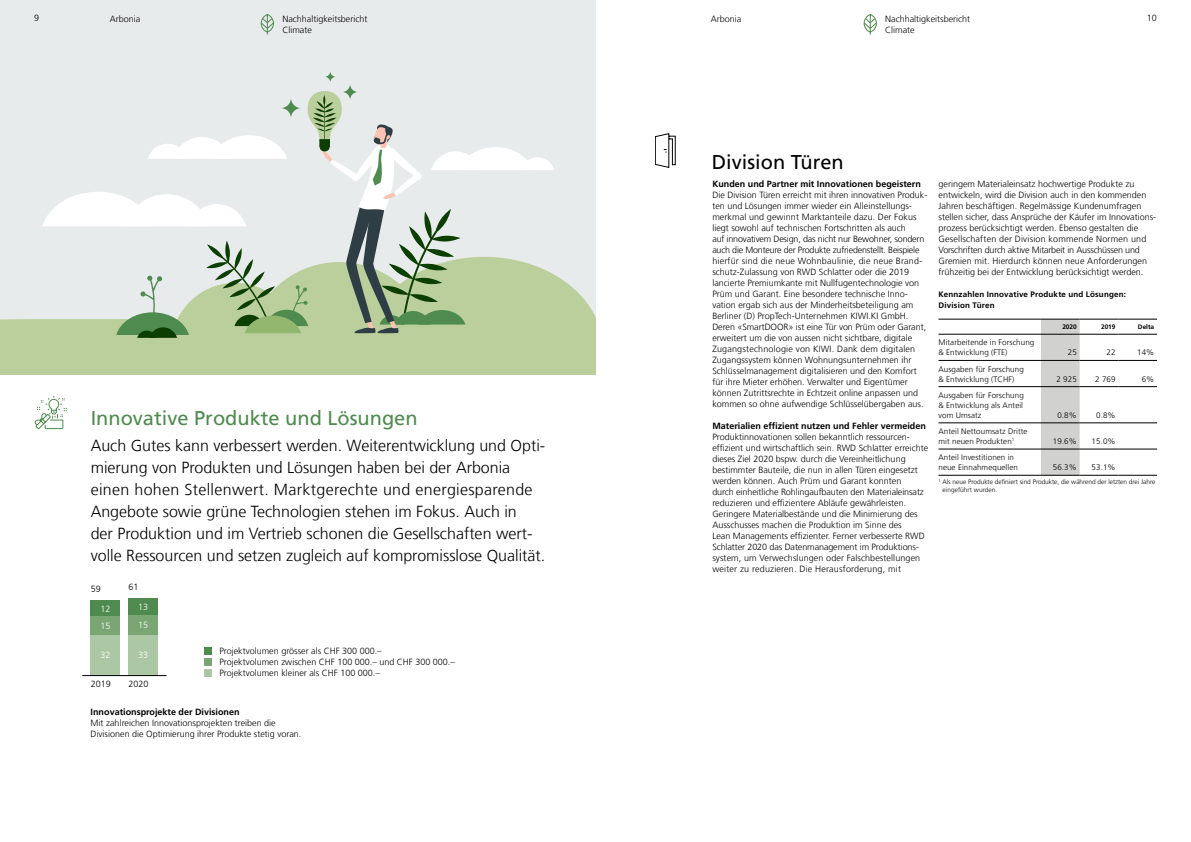
<style>
.page{position:relative;width:1191px;height:842px;background:#fff}
.page>*{position:absolute;margin:0;border:0;box-sizing:border-box;transform-origin:0 0}
.t1{font:20px "Frutiger LT Com";color:#4f8a4f}
.t2{font:20px "Frutiger LT Com";color:#000}
.t3{font:300 16px/22px "Frutiger LT Com";color:#000}
.t4{font:300 9px/11px "Frutiger LT Com";color:#000}
.t5{font:700 9px "Frutiger LT Com";color:#000}
.t6{font:300 9px/17.6px "Frutiger LT Com";color:#fff}
.t7{font:300 8px/10px "Frutiger LT Com";letter-spacing:.01em;color:#000}
.t8{font:700 8px/11px "Frutiger LT Com";letter-spacing:.02em;color:#000}
.t9{font:300 6.5px/8.5px "Frutiger LT Com";color:#000}
.t10{font:700 6.5px "Frutiger LT Com";color:#000}
</style>
<div class="page">
<div style="left:0;top:0;width:595px;height:374px;background:#e8ebec"></div>
<svg style="left:260px;top:14px;width:14px;height:20px"></svg>
<svg style="left:863px;top:14px;width:14px;height:20px"></svg>
<svg style="left:324px;top:71px;width:12px;height:12px"></svg>
<svg style="left:342px;top:84px;width:16px;height:16px"></svg>
<svg style="left:0;top:91px;width:595px;height:283px"></svg>
<div style="left:91px;top:635px;width:29px;height:40px;background:#acc7a3"></div>
<div style="left:91px;top:616px;width:29px;height:19px;background:#79a673"></div>
<div style="left:91px;top:600px;width:29px;height:16px;background:#4f8a4f"></div>
<div style="left:128px;top:634px;width:30px;height:41px;background:#acc7a3"></div>
<div style="left:128px;top:615px;width:30px;height:19px;background:#79a673"></div>
<div style="left:128px;top:599px;width:30px;height:16px;background:#4f8a4f"></div>
<hr style="left:82px;top:675px;width:84px;height:1px;background:#000">
<svg style="left:35px;top:395px;width:32px;height:35px"></svg>
<div style="left:204px;top:647px;width:8px;height:7px;background:#4f8a4f"></div>
<div style="left:204px;top:669px;width:8px;height:7px;background:#acc7a3"></div>
<div style="left:204px;top:658px;width:8px;height:7px;background:#79a673"></div>
<div style="left:1041px;top:320px;width:38px;height:155px;background:#d1d1cf"></div>
<hr style="left:938px;top:319px;width:103px;height:1px;background:#000">
<hr style="left:1041px;top:319px;width:38px;height:1px;background:#000">
<hr style="left:1079px;top:319px;width:39px;height:1px;background:#000">
<hr style="left:1118px;top:319px;width:39px;height:1px;background:#000">
<hr style="left:938px;top:334px;width:103px;height:1px;background:#000">
<hr style="left:1041px;top:334px;width:38px;height:1px;background:#000">
<hr style="left:1079px;top:334px;width:39px;height:1px;background:#000">
<hr style="left:1118px;top:334px;width:39px;height:1px;background:#000">
<hr style="left:938px;top:360px;width:103px;height:1px;background:#000">
<hr style="left:1041px;top:360px;width:38px;height:1px;background:#000">
<hr style="left:1079px;top:360px;width:39px;height:1px;background:#000">
<hr style="left:1118px;top:360px;width:39px;height:1px;background:#000">
<hr style="left:938px;top:386px;width:103px;height:1px;background:#000">
<hr style="left:1041px;top:386px;width:38px;height:1px;background:#000">
<hr style="left:1079px;top:386px;width:39px;height:1px;background:#000">
<hr style="left:1118px;top:386px;width:39px;height:1px;background:#000">
<hr style="left:938px;top:423px;width:103px;height:1px;background:#000">
<hr style="left:1041px;top:423px;width:38px;height:1px;background:#000">
<hr style="left:1079px;top:423px;width:39px;height:1px;background:#000">
<hr style="left:1118px;top:423px;width:39px;height:1px;background:#000">
<hr style="left:938px;top:449px;width:103px;height:1px;background:#000">
<hr style="left:1041px;top:449px;width:38px;height:1px;background:#000">
<hr style="left:1079px;top:449px;width:39px;height:1px;background:#000">
<hr style="left:1118px;top:449px;width:39px;height:1px;background:#000">
<hr style="left:938px;top:475px;width:103px;height:1px;background:#000">
<hr style="left:1041px;top:475px;width:38px;height:1px;background:#000">
<hr style="left:1079px;top:475px;width:39px;height:1px;background:#000">
<hr style="left:1118px;top:475px;width:39px;height:1px;background:#000">
<svg style="left:655px;top:133px;width:20px;height:35px"></svg>
<p class="t4" style="left:34px;top:12px;width:7px">9</p>
<p class="t4" style="left:110px;top:13px;width:32px">Arbonia</p>
<p class="t4" style="left:282px;top:13px;width:86px">Nachhaltigkeitsbericht</p>
<p class="t4" style="left:711px;top:13px;width:32px">Arbonia</p>
<p class="t4" style="left:1147px;top:12px;width:12px">10</p>
<p class="t4" style="left:282px;top:24px;width:31px">Climate</p>
<p class="t4" style="left:885px;top:13px;width:86px">Nachhaltigkeitsbericht<br>Climate</p>
<h1 class="t1" style="left:91px;top:406px;width:328px">Innovative Produkte und Lösungen</h1>
<p class="t3" style="left:91px;top:435px;width:456px">Auch Gutes kann verbessert werden. Weiterentwicklung und Opti&shy;mierung von Produkten und Lösungen haben bei der Arbonia einen hohen Stellenwert. Marktgerechte und energiesparende Angebote sowie grüne Technologien stehen im Fokus. Auch in<br>der Produktion und im Vertrieb schonen die Gesellschaften wert&shy;volle Ressourcen und setzen zugleich auf kompromisslose Qualität.</p>
<p class="t4" style="left:91px;top:583px;width:12px">59</p>
<p class="t4" style="left:129px;top:582px;width:12px">61</p>
<p class="t6" style="left:100px;top:600px;width:12px">12</p>
<p class="t6" style="left:138px;top:599px;width:12px">13<br>15</p>
<p class="t6" style="left:100px;top:617px;width:12px">15</p>
<p class="t6" style="left:100px;top:647px;width:12px">32</p>
<p class="t6" style="left:138px;top:647px;width:12px">33</p>
<p class="t4" style="left:91px;top:678px;width:22px">2019</p>
<p class="t4" style="left:129px;top:678px;width:22px">2020</p>
<p class="t4" style="left:219px;top:645px;width:237px">Projektvolumen grösser als CHF 300 000.–<br>Projektvolumen zwischen CHF 100 000.– und CHF 300 000.–<br>Projektvolumen kleiner als CHF 100 000.–</p>
<p class="t5" style="left:91px;top:707px;width:150px">Innovationsprojekte der Divisionen</p>
<p class="t4" style="left:91px;top:717px;width:212px">Mit zahlreichen Innovationsprojekten treiben die<br>Divisionen die Optimierung ihrer Produkte stetig voran.</p>
<h1 class="t2" style="left:712px;top:150px;width:133px">Division Türen</h1>
<p class="t5" style="left:712px;top:179px;width:210px">Kunden und Partner mit Innovationen begeistern</p>
<p class="t4" style="left:712px;top:189px;width:217px">Die Division Türen erreicht mit ihren innovativen Produk&shy;ten und Lösungen immer wieder ein Alleinstellungs&shy;merkmal und gewinnt Marktanteile dazu. Der Fokus liegt sowohl auf technischen Fortschritten als auch<br>auf innovativem Design, das nicht nur Bewohner, sondern auch die Monteure der Produkte zufriedenstellt. Beispiele hierfür sind die neue Wohnbaulinie, die neue Brand&shy;schutz-Zulassung von RWD Schlatter oder die 2019 lancierte Premiumkante mit Nullfugentechnologie von Prüm und Garant. Eine besondere technische Inno&shy;vation ergab sich aus der Minderheitsbeteiligung am Berliner (D) PropTech-Unternehmen KIWI.KI GmbH.<br>Deren «SmartDOOR» ist eine Tür von Prüm oder Garant, erweitert um die von aussen nicht sichtbare, digitale Zugangstechnologie von KIWI. Dank dem digitalen Zugangssystem können Wohnungsunternehmen ihr Schlüsselmanagement digitalisieren und den Komfort für ihre Mieter erhöhen. Verwalter und Eigentümer können Zutrittsrechte in Echtzeit online anpassen und kommen so ohne aufwendige Schlüsselübergaben aus.</p>
<p class="t5" style="left:712px;top:421px;width:215px">Materialien effizient nutzen und Fehler vermeiden</p>
<p class="t4" style="left:712px;top:431px;width:217px">Produktinnovationen sollen bekanntlich ressourcen&shy;effizient und wirtschaftlich sein. RWD Schlatter erreichte dieses Ziel 2020 bspw. durch die Vereinheitlichung bestimmter Bauteile, die nun in allen Türen eingesetzt werden können. Auch Prüm und Garant konnten<br>durch einheitliche Rohlingaufbauten den Materialeinsatz reduzieren und effizientere Abläufe gewährleisten.<br>Geringere Materialbestände und die Minimierung des Ausschusses machen die Produktion im Sinne des<br>Lean Managements effizienter. Ferner verbesserte RWD Schlatter 2020 das Datenmanagement im Produktions&shy;system, um Verwechslungen oder Falschbestellungen weiter zu reduzieren. Die Herausforderung, mit</p>
<p class="t4" style="left:938px;top:178px;width:219px">geringem Materialeinsatz hochwertige Produkte zu entwickeln, wird die Division auch in den kommenden Jahren beschäftigen. Regelmässige Kundenumfragen stellen sicher, dass Ansprüche der Käufer im Innovations&shy;prozess berücksichtigt werden. Ebenso gestalten die Gesellschaften der Division kommende Normen und Vorschriften durch aktive Mitarbeit in Ausschüssen und Gremien mit. Hierdurch können neue Anforderungen frühzeitig bei der Entwicklung berücksichtigt werden.</p>
<p class="t8" style="left:938px;top:289px;width:189px">Kennzahlen Innovative Produkte und Lösungen:<br>Division Türen</p>
<p class="t10" style="left:1062px;top:323px;width:16px">2020</p>
<p class="t10" style="left:1101px;top:323px;width:16px">2019</p>
<p class="t10" style="left:1138px;top:323px;width:18px">Delta</p>
<p class="t7" style="left:938px;top:338px;width:97px">Mitarbeitende in Forschung &amp; Entwicklung (FTE)</p>
<p class="t7" style="left:1067px;top:348px;width:10px">25</p>
<p class="t7" style="left:1106px;top:348px;width:10px">22</p>
<p class="t7" style="left:1137px;top:348px;width:19px">14%</p>
<p class="t7" style="left:938px;top:364px;width:87px">Ausgaben für Forschung &amp; Entwicklung (TCHF)</p>
<p class="t7" style="left:1056px;top:374px;width:22px">2 925</p>
<p class="t7" style="left:1095px;top:374px;width:22px">2 769</p>
<p class="t7" style="left:1141px;top:374px;width:14px">6%</p>
<p class="t7" style="left:938px;top:390px;width:87px;text-align:justify">Ausgaben für Forschung &amp; Entwicklung als Anteil vom Umsatz</p>
<p class="t7" style="left:1057px;top:410px;width:21px">0.8%</p>
<p class="t7" style="left:1096px;top:410px;width:21px">0.8%</p>
<p class="t7" style="left:938px;top:426px;width:91px">Anteil Nettoumsatz Dritte mit neuen Produkten<sup>1</sup></p>
<p class="t7" style="left:1053px;top:436px;width:25px">19.6%</p>
<p class="t7" style="left:1091px;top:436px;width:25px">15.0%</p>
<p class="t7" style="left:938px;top:452px;width:81px">Anteil Investitionen in neue Einnahmequellen</p>
<p class="t7" style="left:1053px;top:462px;width:25px">56.3%</p>
<p class="t7" style="left:1091px;top:462px;width:25px">53.1%</p>
<p class="t9" style="left:942px;top:477px;width:214px;text-indent:-4px"><sup>1</sup> Als neue Produkte definiert sind Produkte, die während der letzten drei Jahre eingeführt wurden.</p>
</div>
